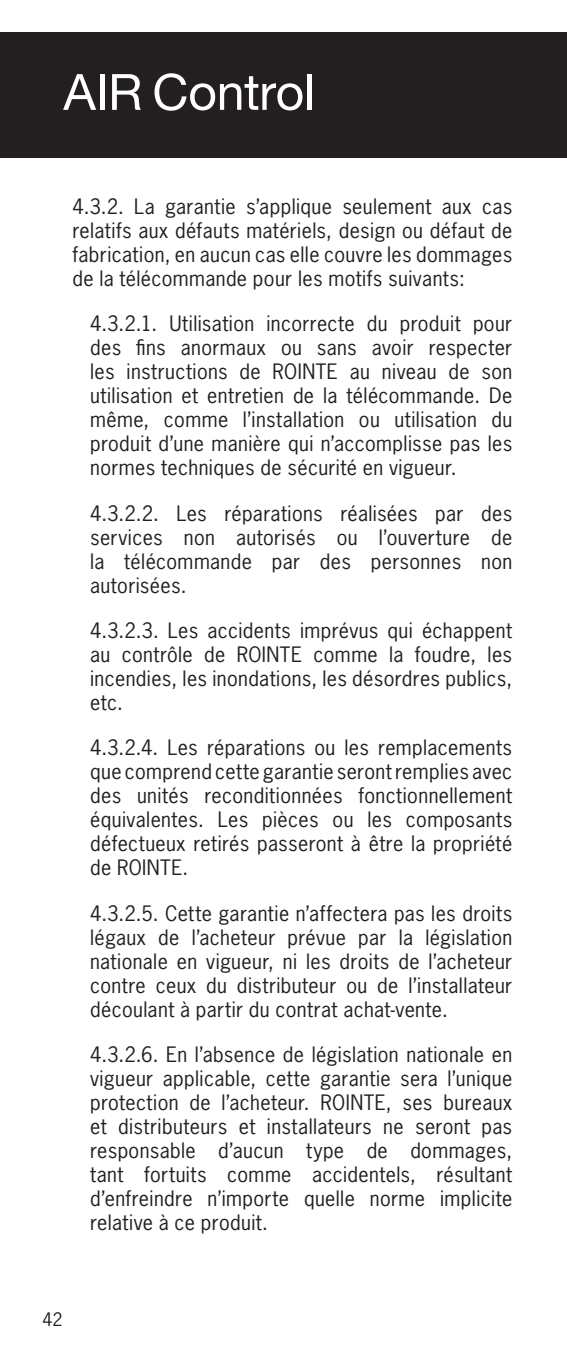
<style>
.page{position:relative;width:567px;height:1347px;background:#fff}
.page>*{position:absolute;margin:0;border:0;box-sizing:border-box;transform-origin:0 0}
.t1{font:50px "Helvetica Neue";letter-spacing:-.005em;color:#fff}
.t2{font:20px/24px "News Gothic Std";letter-spacing:.02em;color:#231f20;text-align:justify}
.t3{font:17.5px "News Gothic";color:#231f20}
</style>
<div class="page">
<div style="left:0;top:32px;width:567px;height:126px;background:#231f20"></div>
<h1 class="t1" style="left:63px;top:62px;width:253px">AIR Control</h1>
<p class="t2" style="left:72px;top:194px;width:441px">4.3.2. La garantie s’applique seulement aux cas relatifs aux défauts matériels, design ou défaut de fabrication, en aucun cas elle couvre les dommages de la télécommande pour les motifs suivants:</p>
<p class="t2" style="left:90px;top:312px;width:424px">4.3.2.1. Utilisation incorrecte du produit pour des fins anormaux ou sans avoir respecter les instructions de ROINTE au niveau de son utilisation et entretien de la télécommande. De même, comme l’installation ou utilisation du produit d’une manière qui n’accomplisse pas les normes techniques de sécurité en vigueur.</p>
<p class="t2" style="left:90px;top:501px;width:424px">4.3.2.2. Les réparations réalisées par des services non autorisés ou l’ouverture de la télécommande par des personnes non autorisées.</p>
<p class="t2" style="left:90px;top:618px;width:424px">4.3.2.3. Les accidents imprévus qui échappent au contrôle de ROINTE comme la foudre, les incendies, les inondations, les désordres publics, etc.</p>
<p class="t2" style="left:90px;top:735px;width:424px">4.3.2.4. Les réparations ou les remplacements que comprend cette garantie seront remplies avec des unités reconditionnées fonctionnellement équivalentes. Les pièces ou les composants défectueux retirés passeront à être la propriété de ROINTE.</p>
<p class="t2" style="left:90px;top:901px;width:424px">4.3.2.5. Cette garantie n’affectera pas les droits légaux de l’acheteur prévue par la législation nationale en vigueur, ni les droits de l’acheteur contre ceux du distributeur ou de l’installateur découlant à partir du contrat achat-vente.</p>
<p class="t2" style="left:90px;top:1042px;width:424px">4.3.2.6. En l’absence de législation nationale en vigueur applicable, cette garantie sera l’unique protection de l’acheteur. ROINTE, ses bureaux et distributeurs et installateurs ne seront pas responsable d’aucun type de dommages, tant fortuits comme accidentels, résultant d’enfreindre n’importe quelle norme implicite relative à ce produit.</p>
<p class="t3" style="left:43px;top:1307px;width:22px">42</p>
</div>
